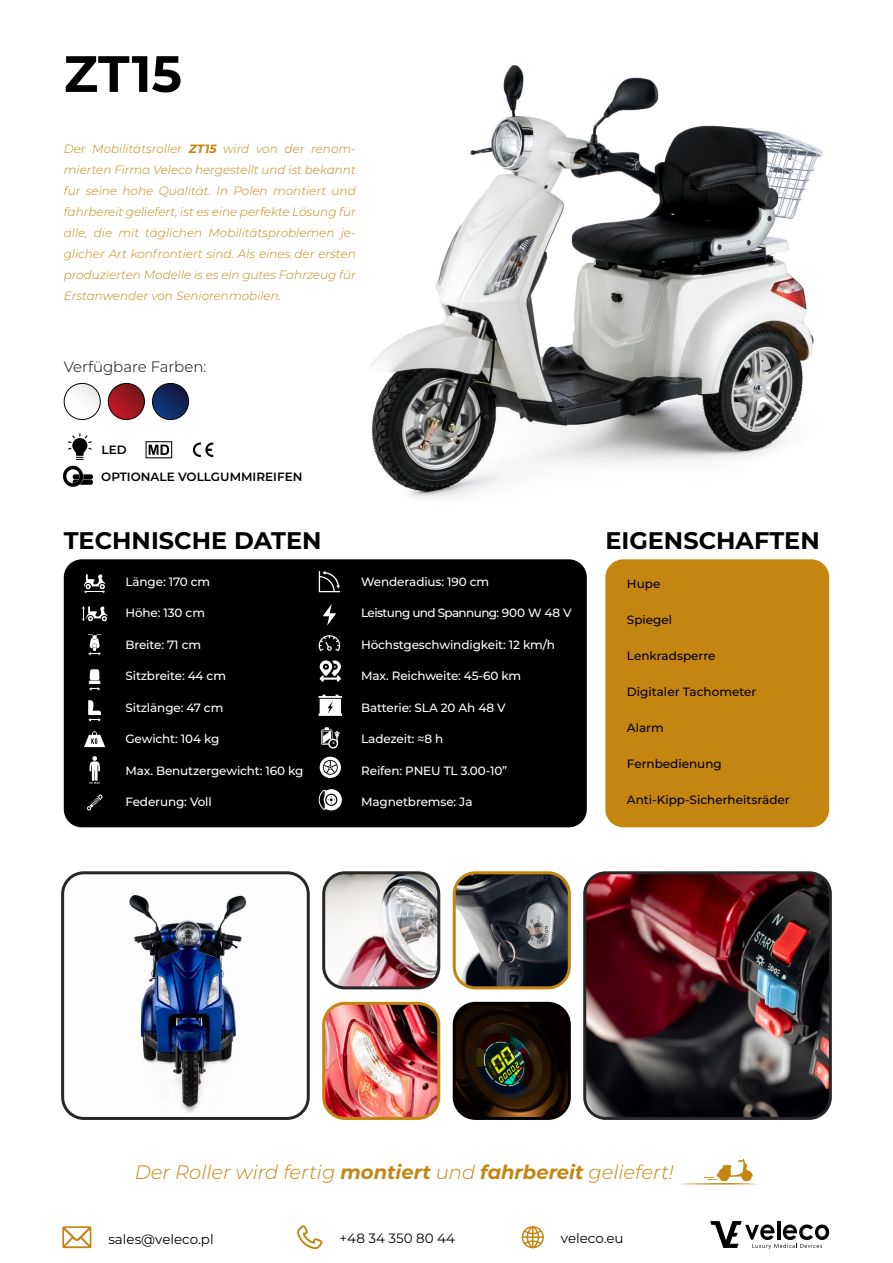
<style>
.page{position:relative;width:893px;height:1263px;background:#fff}
.page>*{position:absolute;margin:0;border:0;box-sizing:border-box;transform-origin:0 0}
.t1{font:700 51px "Montserrat";color:#000}
.t2{font:700 24px "Montserrat";color:#000}
.t3{font:italic 300 19.5px "Montserrat";color:#c58511}
.t4{font:300 15px "Montserrat";color:#000}
.t5{font:13.5px "Montserrat";color:#000}
.t6{font:italic 300 12px/21px "Montserrat";color:#c58511;text-align:justify}
.t7{font:500 12px "Montserrat";letter-spacing:-.01em;color:#fff}
.t8{font:500 12px "Montserrat";color:#000}
.t9{font:600 12px "Montserrat";color:#000}
.t10{font:500 12px "Montserrat";letter-spacing:-.05em;color:#fff}
.s1{font-weight:700}
</style>
<div class="page">
<svg style="left:710px;top:1221px;width:119px;height:28px"></svg>
<svg style="left:62px;top:1226px;width:29px;height:22px"></svg>
<svg style="left:297px;top:1225px;width:25px;height:24px"></svg>
<svg style="left:522px;top:1226px;width:22px;height:22px"></svg>
<div style="left:64px;top:559px;width:523px;height:268px;background:#000;border-radius:18px"></div>
<div style="left:605px;top:559px;width:224px;height:268px;background:#c58511;border-radius:18px"></div>
<svg style="left:84px;top:574px;width:21px;height:19px"></svg>
<svg style="left:88px;top:634px;width:13px;height:21px"></svg>
<svg style="left:82px;top:606px;width:25px;height:15px"></svg>
<svg style="left:89px;top:669px;width:11px;height:21px"></svg>
<svg style="left:88px;top:700px;width:13px;height:21px"></svg>
<svg style="left:84px;top:731px;width:21px;height:16px"></svg>
<svg style="left:89px;top:756px;width:11px;height:28px"></svg>
<svg style="left:87px;top:794px;width:16px;height:17px"></svg>
<svg style="left:319px;top:571px;width:21px;height:21px"></svg>
<svg style="left:323px;top:604px;width:13px;height:21px"></svg>
<svg style="left:319px;top:635px;width:21px;height:16px"></svg>
<svg style="left:320px;top:660px;width:21px;height:22px"></svg>
<svg style="left:318px;top:695px;width:24px;height:21px"></svg>
<svg style="left:321px;top:727px;width:18px;height:22px"></svg>
<svg style="left:320px;top:757px;width:21px;height:21px"></svg>
<svg style="left:319px;top:789px;width:23px;height:21px"></svg>
<svg style="left:680px;top:1159px;width:78px;height:26px"></svg>
<svg style="left:68px;top:433px;width:24px;height:27px"></svg>
<svg style="left:146px;top:441px;width:26px;height:17px"></svg>
<svg style="left:193px;top:442px;width:20px;height:15px"></svg>
<img style="left:370px;top:65px;width:453px;height:434px">
<svg style="left:152px;top:383px;width:37px;height:37px"></svg>
<div style="left:152px;top:383px;width:37px;height:37px;border:1px solid #000;border-radius:50%"></div>
<svg style="left:108px;top:383px;width:36px;height:37px"></svg>
<div style="left:108px;top:383px;width:37px;height:37px;border:1px solid #000;border-radius:50%"></div>
<svg style="left:64px;top:383px;width:36px;height:37px"></svg>
<div style="left:64px;top:383px;width:37px;height:37px;border:1px solid #000;border-radius:50%"></div>
<img style="left:326px;top:1005px;width:111px;height:111px">
<div style="left:322px;top:1002px;width:118px;height:118px;border:3px solid #c58511;border-radius:21px"></div>
<img style="left:456px;top:1005px;width:111px;height:111px">
<div style="left:453px;top:1002px;width:118px;height:118px;border:3px solid #000;border-radius:21px"></div>
<img style="left:326px;top:875px;width:113px;height:113px">
<div style="left:322px;top:871px;width:118px;height:118px;border:3px solid #282727;border-radius:21px"></div>
<img style="left:454px;top:875px;width:113px;height:113px">
<div style="left:453px;top:871px;width:118px;height:118px;border:3px solid #c58511;border-radius:21px"></div>
<img style="left:65px;top:877px;width:241px;height:237px">
<div style="left:61px;top:871px;width:249px;height:249px;border:3px solid #282727;border-radius:21px"></div>
<img style="left:587px;top:875px;width:241px;height:241px">
<div style="left:583px;top:871px;width:249px;height:249px;border:3px solid #282727;border-radius:21px"></div>
<svg style="left:63px;top:466px;width:30px;height:21px"></svg>
<h1 class="t1" style="left:64px;top:37px;width:120px">ZT15</h1>
<p class="t6" style="left:64px;top:138px;width:293px">Der Mobilitätsroller <span class="s1">ZT15</span> wird von der renom&shy;mierten Firma Veleco hergestellt und ist bekannt für seine hohe Qualität. In Polen montiert und fahrbereit geliefert, ist es eine perfekte Lösung für alle, die mit täglichen Mobilitätsproblemen je&shy;glicher Art konfrontiert sind. Als eines der ersten produzierten Modelle is es ein gutes Fahrzeug für Erstanwender von Seniorenmobilen.</p>
<p class="t4" style="left:64px;top:356px;width:144px">Verfügbare Farben:</p>
<p class="t9" style="left:101px;top:441px;width:27px">LED</p>
<p class="t9" style="left:101px;top:468px;width:203px">OPTIONALE VOLLGUMMIREIFEN</p>
<h2 class="t2" style="left:64px;top:524px;width:259px">TECHNISCHE DATEN</h2>
<h2 class="t2" style="left:605px;top:524px;width:216px">EIGENSCHAFTEN</h2>
<p class="t7" style="left:125px;top:573px;width:86px">Länge: 170 cm</p>
<p class="t7" style="left:125px;top:605px;width:81px">Höhe: 130 cm</p>
<p class="t7" style="left:125px;top:636px;width:77px">Breite: 71 cm</p>
<p class="t7" style="left:125px;top:668px;width:102px">Sitzbreite: 44 cm</p>
<p class="t7" style="left:125px;top:699px;width:99px">Sitzlänge: 47 cm</p>
<p class="t7" style="left:125px;top:731px;width:95px">Gewicht: 104 kg</p>
<p class="t7" style="left:125px;top:762px;width:179px">Max. Benutzergewicht: 160 kg</p>
<p class="t7" style="left:125px;top:794px;width:88px">Federung: Voll</p>
<p class="t7" style="left:361px;top:573px;width:130px">Wenderadius: 190 cm</p>
<p class="t10" style="left:361px;top:605px;width:212px">Leistung und Spannung: 900 W 48 V</p>
<p class="t7" style="left:361px;top:636px;width:195px">Höchstgeschwindigkeit: 12 km/h</p>
<p class="t7" style="left:361px;top:668px;width:162px">Max. Reichweite: 45-60 km</p>
<p class="t7" style="left:361px;top:699px;width:146px">Batterie: SLA 20 Ah 48 V</p>
<p class="t7" style="left:361px;top:731px;width:84px">Ladezeit: ≈8 h</p>
<p class="t7" style="left:361px;top:762px;width:148px">Reifen: PNEU TL 3.00-10”</p>
<p class="t7" style="left:361px;top:794px;width:113px">Magnetbremse: Ja</p>
<p class="t8" style="left:627px;top:575px;width:35px">Hupe</p>
<p class="t8" style="left:627px;top:611px;width:47px">Spiegel</p>
<p class="t8" style="left:627px;top:647px;width:90px">Lenkradsperre</p>
<p class="t8" style="left:627px;top:683px;width:131px">Digitaler Tachometer</p>
<p class="t8" style="left:627px;top:719px;width:38px">Alarm</p>
<p class="t8" style="left:627px;top:755px;width:96px">Fernbedienung</p>
<p class="t8" style="left:627px;top:791px;width:164px">Anti-Kipp-Sicherheitsräder</p>
<h3 class="t3" style="left:135px;top:1159px;width:541px">Der Roller wird fertig <span class="s1">montiert</span> und <span class="s1">fahrbereit</span> geliefert!</h3>
<p class="t5" style="left:108px;top:1230px;width:107px">sales@veleco.pl</p>
<p class="t5" style="left:339px;top:1229px;width:117px">+48 34 350 80 44</p>
<p class="t5" style="left:561px;top:1229px;width:64px">veleco.eu</p>
</div>
